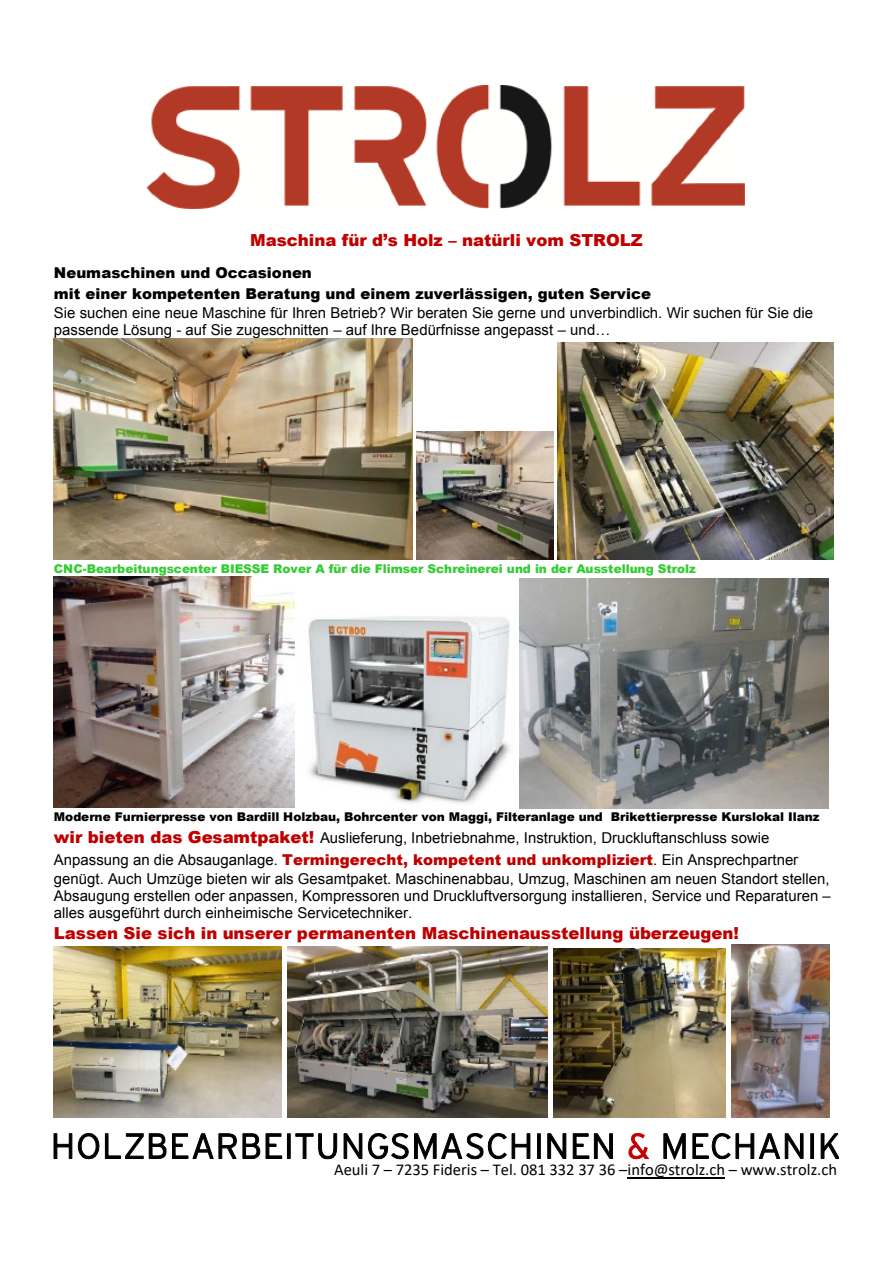
<style>
.page{position:relative;width:893px;height:1263px;background:#fff}
.page>*{position:absolute;margin:0;border:0;box-sizing:border-box;transform-origin:0 0}
.t1{font:900 16.5px "Arial";letter-spacing:-.005em;color:#c00000}
.t2{font:16.5px "Calibri";color:#000}
.t3{font:15px/17.2px "Arial";color:#000}
.t4{font:900 15px/21.3px "Arial";color:#000}
.t5{font:900 12px "Arial";color:#000}
.t6{font:900 12px "Arial";color:#3c3}
.s1{font-weight:900;font-size:16.5px;color:#c00000}
.s2{font-weight:900;color:#c00000}
</style>
<div class="page">
<hr style="left:628px;top:1177px;width:97px;height:1px;background:#000">
<img style="left:148px;top:86px;width:597px;height:123px">
<img style="left:54px;top:338px;width:358px;height:221px">
<img style="left:416px;top:431px;width:138px;height:128px">
<img style="left:558px;top:342px;width:275px;height:217px">
<img style="left:54px;top:576px;width:241px;height:232px">
<img style="left:308px;top:615px;width:202px;height:193px">
<img style="left:520px;top:579px;width:309px;height:229px">
<img style="left:54px;top:947px;width:228px;height:170px">
<img style="left:287px;top:947px;width:260px;height:171px">
<img style="left:553px;top:948px;width:172px;height:169px">
<img style="left:731px;top:944px;width:98px;height:173px">
<svg style="left:54px;top:1133px;width:18px;height:26px"></svg>
<svg style="left:78px;top:1133px;width:21px;height:26px"></svg>
<svg style="left:105px;top:1133px;width:38px;height:26px"></svg>
<svg style="left:149px;top:1133px;width:17px;height:26px"></svg>
<svg style="left:172px;top:1133px;width:65px;height:26px"></svg>
<svg style="left:243px;top:1133px;width:17px;height:26px"></svg>
<svg style="left:266px;top:1133px;width:16px;height:26px"></svg>
<div style="left:287px;top:1133px;width:3px;height:25px;border:1px solid #000"></div>
<svg style="left:296px;top:1133px;width:41px;height:26px"></svg>
<svg style="left:344px;top:1133px;width:18px;height:26px"></svg>
<svg style="left:368px;top:1133px;width:162px;height:26px"></svg>
<div style="left:537px;top:1133px;width:3px;height:25px;border:1px solid #000"></div>
<svg style="left:547px;top:1133px;width:19px;height:26px"></svg>
<svg style="left:573px;top:1133px;width:40px;height:26px"></svg>
<svg style="left:629px;top:1133px;width:20px;height:26px"></svg>
<svg style="left:664px;top:1133px;width:21px;height:26px"></svg>
<svg style="left:693px;top:1133px;width:110px;height:26px"></svg>
<div style="left:810px;top:1133px;width:4px;height:25px;border:1px solid #000"></div>
<svg style="left:821px;top:1133px;width:18px;height:26px"></svg>
<p class="t1" style="left:250px;top:228px;width:394px">Maschina für d’s Holz – natürli vom STROLZ</p>
<p class="t4" style="left:54px;top:261px;width:599px">Neumaschinen und Occasionen<br>mit einer kompetenten Beratung und einem zuverlässigen, guten Service</p>
<p class="t3" style="left:54px;top:304px;width:761px">Sie suchen eine neue Maschine für Ihren Betrieb? Wir beraten Sie gerne und unverbindlich. Wir suchen für Sie die passende Lösung - auf Sie zugeschnitten – auf Ihre Bedürfnisse angepasst – und…</p>
<p class="t6" style="left:54px;top:560px;width:643px">CNC-Bearbeitungscenter BIESSE Rover A für die Flimser Schreinerei und in der Ausstellung Strolz</p>
<p class="t5" style="left:54px;top:808px;width:767px">Moderne Furnierpresse von Bardill Holzbau, Bohrcenter von Maggi, Filteranlage und Brikettierpresse Kurslokal Ilanz</p>
<p class="t3" style="left:54px;top:827px;width:746px;line-height:21.6px"><span class="s1">wir bieten das Gesamtpaket!</span> Auslieferung, Inbetriebnahme, Instruktion, Druckluftanschluss sowie<br>Anpassung an die Absauganlage. <span class="s2">Termingerecht, kompetent und unkompliziert</span>. Ein Ansprechpartner</p>
<p class="t3" style="left:54px;top:870px;width:778px;text-align:justify">genügt. Auch Umzüge bieten wir als Gesamtpaket. Maschinenabbau, Umzug, Maschinen am neuen Standort stellen, Absaugung erstellen oder anpassen, Kompressoren und Druckluftversorgung installieren, Service und Reparaturen – alles ausgeführt durch einheimische Servicetechniker.</p>
<p class="t1" style="left:54px;top:921px;width:686px">Lassen Sie sich in unserer permanenten Maschinenausstellung überzeugen!</p>
<p class="t2" style="left:334px;top:1158px;width:504px">Aeuli 7 – 7235 Fideris – Tel. 081 332 37 36 –info@strolz.ch – www.strolz.ch</p>
</div>
